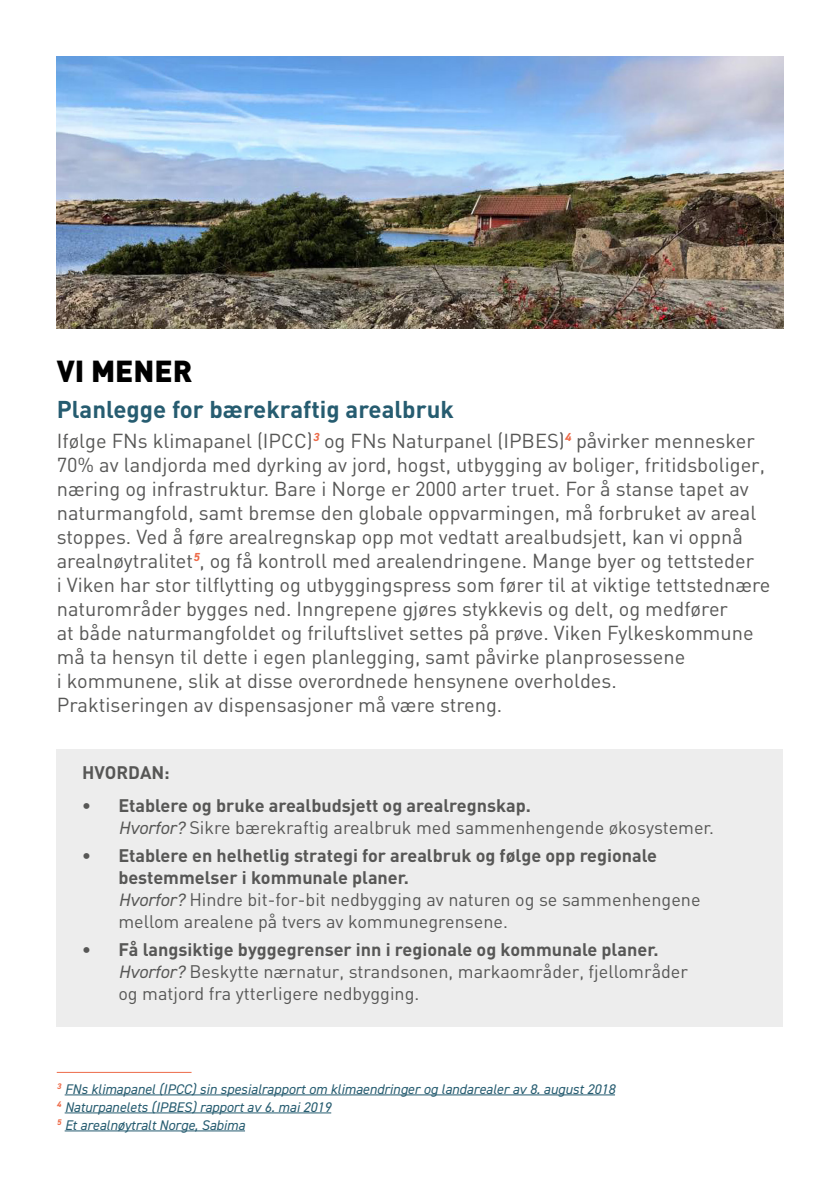
<style>
.page{position:relative;width:840px;height:1191px;background:#fff}
.page>*{position:absolute;margin:0;border:0;box-sizing:border-box;transform-origin:0 0}
.t1{font:900 30px "DIN";color:#000}
.t2{font:700 24px "DIN";color:#265c70}
.t3{font:20px/24px "DIN";color:#575756}
.t4{font:18px/22px "DIN";color:#575756}
.t5{font:700 18px "DIN";color:#575756}
.t6{font:italic 14px/18px "DIN2014";color:#265c70}
.s1{font-weight:700}
.s2{font-family:"DIN2014";font-style:italic}
</style>
<div class="page">
<div style="left:57px;top:748px;width:725px;height:278px;background:#ededed"></div>
<img style="left:57px;top:57px;width:725px;height:272px">
<hr style="left:57px;top:1071px;width:134px;height:1px;background:#ed6b49">
<hr style="left:65px;top:1094px;width:549px;height:1px;background:#265c70">
<hr style="left:65px;top:1112px;width:266px;height:1px;background:#265c70">
<hr style="left:65px;top:1130px;width:180px;height:1px;background:#265c70">
<h1 class="t1" style="left:57px;top:351px;width:137px">VI MENER</h1>
<p class="t2" style="left:57px;top:394px;width:398px">Planlegge for bærekraftig arealbruk</p>
<p class="t3" style="left:57px;top:428px;width:714px">Ifølge FNs klimapanel (IPCC)<sup>3</sup> og FNs Naturpanel (IPBES)<sup>4</sup> påvirker mennesker 70% av landjorda med dyrking av jord, hogst, utbygging av boliger, fritidsboliger, næring og infrastruktur. Bare i Norge er 2000 arter truet. For å stanse tapet av naturmangfold, samt bremse den globale oppvarmingen, må forbruket av areal stoppes. Ved å føre arealregnskap opp mot vedtatt arealbudsjett, kan vi oppnå arealnøytralitet<sup>5</sup>, og få kontroll med arealendringene. Mange byer og tettsteder<br>i Viken har stor tilflytting og utbyggingspress som fører til at viktige tettstednære naturområder bygges ned. Inngrepene gjøres stykkevis og delt, og medfører<br>at både naturmangfoldet og friluftslivet settes på prøve. Viken Fylkeskommune må ta hensyn til dette i egen planlegging, samt påvirke planprosessene<br>i kommunene, slik at disse overordnede hensynene overholdes.<br>Praktiseringen av dispensasjoner må være streng.</p>
<p class="t5" style="left:82px;top:761px;width:89px">HVORDAN:</p>
<p class="t4" style="left:118px;top:794px;width:596px;text-indent:-36px"><span class="s1">• Etablere og bruke arealbudsjett og arealregnskap.<br></span><span class="s2">Hvorfor?</span> Sikre bærekraftig arealbruk med sammenhengende økosystemer.</p>
<p class="t4" style="left:118px;top:844px;width:583px;text-indent:-36px"><span class="s1">• Etablere en helhetlig strategi for arealbruk og følge opp regionale bestemmelser i kommunale planer.<br></span><span class="s2">Hvorfor?</span> Hindre bit-for-bit nedbygging av naturen og se sammenhengene mellom arealene på tvers av kommunegrensene.</p>
<p class="t4" style="left:118px;top:938px;width:571px;text-indent:-36px"><span class="s1">• Få langsiktige byggegrenser inn i regionale og kommunale planer.<br></span><span class="s2">Hvorfor?</span> Beskytte nærnatur, strandsonen, markaområder, fjellområder og matjord fra ytterligere nedbygging.</p>
<p class="t6" style="left:57px;top:1079px;width:559px"><sup>3</sup> FNs klimapanel (IPCC) sin spesialrapport om klimaendringer og landarealer av 8. august 2018<br><sup>4</sup> Naturpanelets (IPBES) rapport av 6. mai 2019<br><sup>5</sup> Et arealnøytralt Norge, Sabima</p>
</div>
